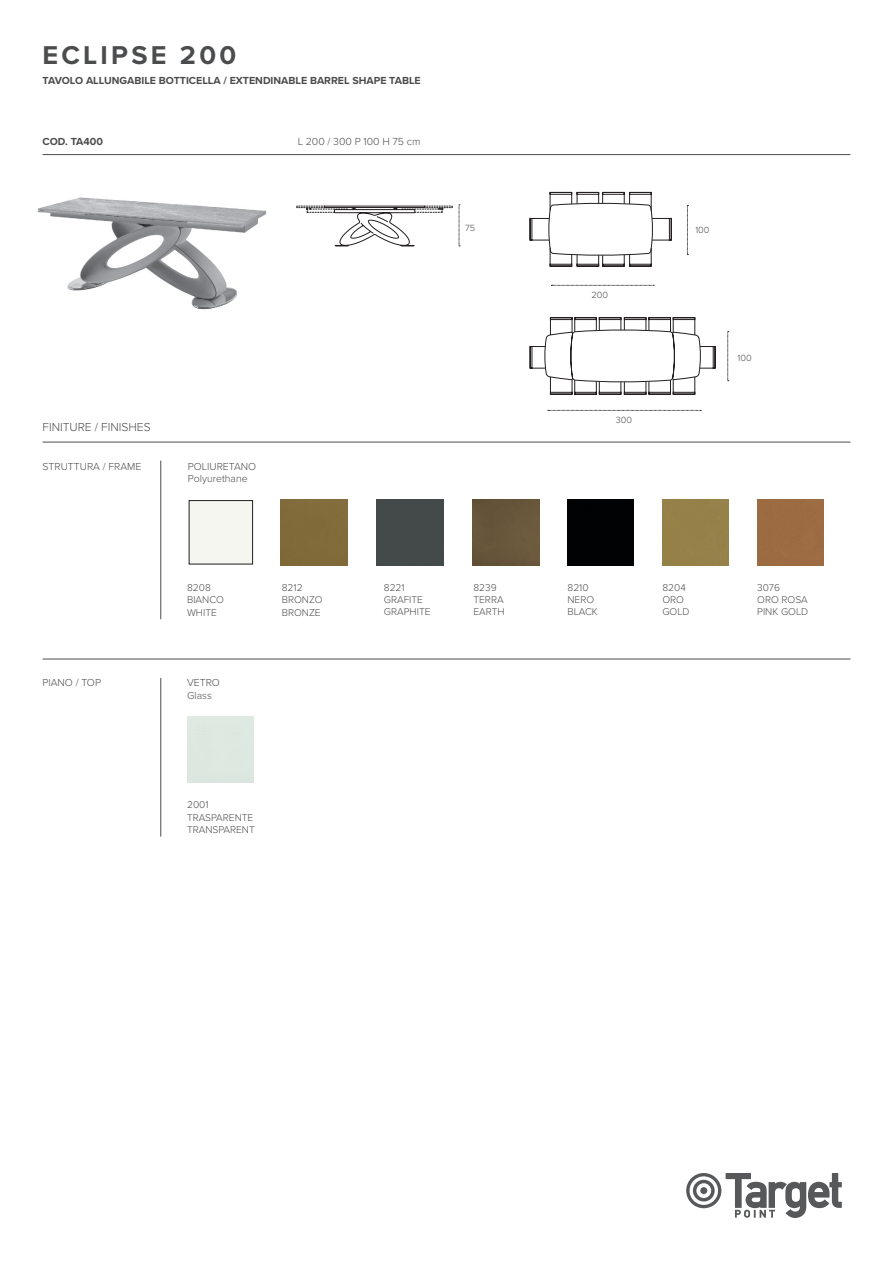
<style>
.page{position:relative;width:893px;height:1263px;background:#fff}
.page>*{position:absolute;margin:0;border:0;box-sizing:border-box;transform-origin:0 0}
.t1{font:700 26.7px "Proxima Nova";letter-spacing:.12em;color:#4b4c4d}
.t2{font:300 12px "Proxima Nova";color:#4b4c4d}
.Cod__top202{font:700 10.65px "Proxima Nova";color:#4b4c4d}
.misure{font:300 10.65px "Proxima Nova";color:#4b4c4d}
.gres_lucido{font:300 10.5px "Proxima Nova";color:#4b4c4d}
.nome_materiale{font:300 10.2px "Proxima Nova";color:#4b4c4d}
.numero{font:300 9.3px "Proxima Nova";color:#4b4c4d}
</style>
<div class="page">
<hr style="left:43px;top:154px;width:807px;height:1px;background:#4b4c4d">
<hr style="left:43px;top:442px;width:807px;height:1px;background:#4b4c4d">
<div style="left:189px;top:500px;width:64px;height:64px;border:1px solid #231f20"></div>
<div style="left:281px;top:499px;width:66px;height:66px;background:#816a3b"></div>
<div style="left:377px;top:499px;width:66px;height:66px;background:#44494a"></div>
<div style="left:473px;top:499px;width:66px;height:66px;background:#68563b"></div>
<div style="left:568px;top:499px;width:66px;height:66px;background:#000203"></div>
<div style="left:662px;top:499px;width:67px;height:66px;background:#968148"></div>
<div style="left:757px;top:499px;width:67px;height:66px;background:#9c6b42"></div>
<hr style="left:43px;top:659px;width:807px;height:1px;background:#4b4c4d">
<hr style="left:161px;top:461px;width:1px;height:158px;background:#4b4c4d">
<hr style="left:161px;top:678px;width:1px;height:158px;background:#4b4c4d">
<img style="left:37px;top:198px;width:230px;height:112px">
<svg style="left:530px;top:192px;width:142px;height:74px"></svg>
<svg style="left:296px;top:206px;width:157px;height:40px"></svg>
<svg style="left:459px;top:205px;width:1px;height:42px"></svg>
<svg style="left:687px;top:205px;width:1px;height:50px"></svg>
<svg style="left:530px;top:317px;width:185px;height:77px"></svg>
<svg style="left:727px;top:331px;width:2px;height:50px"></svg>
<svg style="left:548px;top:410px;width:153px;height:1px"></svg>
<svg style="left:551px;top:285px;width:103px;height:1px"></svg>
<svg style="left:686px;top:1173px;width:156px;height:45px"></svg>
<p class="t1" style="left:43px;top:35px;width:195px">ECLIPSE 200</p>
<p class="Cod__top202" style="left:43px;top:72px;width:380px">TAVOLO ALLUNGABILE BOTTICELLA / EXTENDINABLE BARREL SHAPE TABLE</p>
<p class="Cod__top202" style="left:43px;top:133px;width:62px">COD. TA400</p>
<p class="misure" style="left:298px;top:133px;width:124px">L 200 / 300 P 100 H 75 cm</p>
<p class="t2" style="left:43px;top:418px;width:110px">FINITURE / FINISHES</p>
<p class="gres_lucido" style="left:43px;top:458px;width:100px">STRUTTURA / FRAME</p>
<p class="gres_lucido" style="left:188px;top:458px;width:70px">POLIURETANO</p>
<p class="gres_lucido" style="left:188px;top:471px;width:61px">Polyurethane</p>
<p class="numero" style="left:465px;top:221px;width:12px">75</p>
<p class="numero" style="left:695px;top:223px;width:16px">100</p>
<p class="numero" style="left:591px;top:288px;width:18px">200</p>
<p class="numero" style="left:616px;top:413px;width:18px">300</p>
<p class="numero" style="left:738px;top:351px;width:16px">100</p>
<p class="gres_lucido" style="left:42px;top:674px;width:60px">PIANO / TOP</p>
<p class="nome_materiale" style="left:187px;top:580px;width:25px">8208</p>
<p class="nome_materiale" style="left:187px;top:592px;width:38px">BIANCO</p>
<p class="nome_materiale" style="left:187px;top:605px;width:31px">WHITE</p>
<p class="gres_lucido" style="left:187px;top:675px;width:34px">VETRO</p>
<p class="gres_lucido" style="left:187px;top:687px;width:26px">Glass</p>
<p class="nome_materiale" style="left:282px;top:580px;width:22px">8212</p>
<p class="nome_materiale" style="left:282px;top:592px;width:42px">BRONZO</p>
<p class="nome_materiale" style="left:282px;top:605px;width:40px">BRONZE</p>
<p class="nome_materiale" style="left:384px;top:580px;width:22px">8221</p>
<p class="nome_materiale" style="left:384px;top:592px;width:41px">GRAFITE</p>
<p class="nome_materiale" style="left:384px;top:604px;width:48px">GRAPHITE</p>
<p class="nome_materiale" style="left:473px;top:580px;width:25px">8239</p>
<p class="nome_materiale" style="left:473px;top:592px;width:32px">TERRA</p>
<p class="nome_materiale" style="left:473px;top:604px;width:33px">EARTH</p>
<p class="nome_materiale" style="left:567px;top:580px;width:23px">8210</p>
<p class="nome_materiale" style="left:567px;top:592px;width:28px">NERO</p>
<p class="nome_materiale" style="left:567px;top:604px;width:32px">BLACK</p>
<p class="nome_materiale" style="left:662px;top:580px;width:25px">8204</p>
<p class="nome_materiale" style="left:662px;top:592px;width:23px">ORO</p>
<p class="nome_materiale" style="left:662px;top:604px;width:29px">GOLD</p>
<p class="nome_materiale" style="left:757px;top:580px;width:24px">3076</p>
<p class="nome_materiale" style="left:757px;top:592px;width:52px">ORO ROSA</p>
<p class="nome_materiale" style="left:757px;top:604px;width:53px">PINK GOLD</p>
<p class="nome_materiale" style="left:187px;top:797px;width:23px">2001</p>
<p class="nome_materiale" style="left:187px;top:809px;width:68px">TRASPARENTE</p>
<p class="nome_materiale" style="left:187px;top:822px;width:69px">TRANSPARENT</p>
</div>
